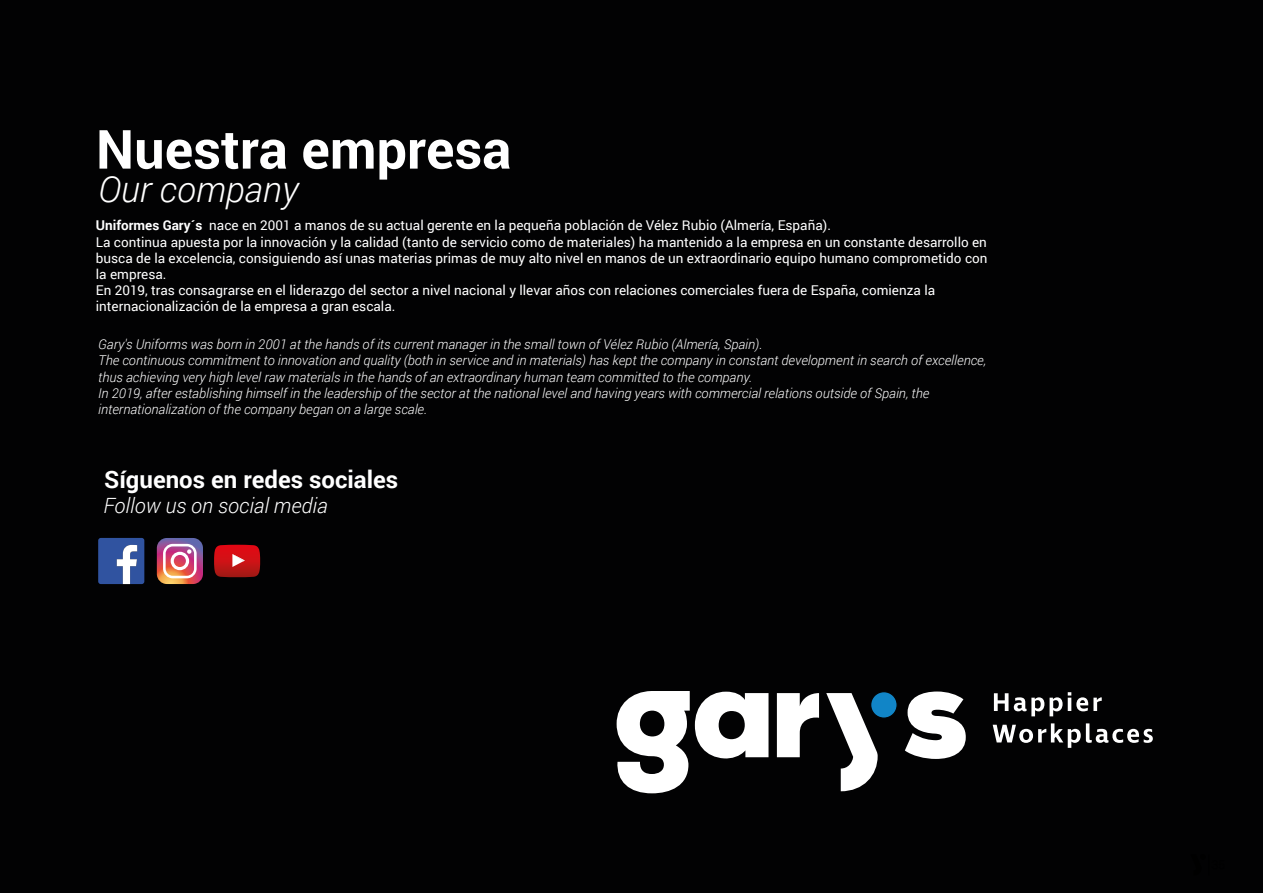
<style>
.page{position:relative;width:1263px;height:893px;background:#020203}
.page>*{position:absolute;margin:0;border:0;box-sizing:border-box;transform-origin:0 0}
.t1{font:700 54px "Roboto";color:#fff}
.t2{font:italic 300 36px "Roboto";color:#fff}
.t3{font:700 24px "Roboto";color:#fff}
.t4{font:italic 300 21px "Roboto";color:#fff}
.t5{font:italic 300 13.5px/16.2px "Roboto";color:#fff}
.t6{font:13.5px/16.2px "Roboto";color:#fff}
.s1{font-weight:700}
</style>
<div class="page">
<svg style="left:157px;top:538px;width:46px;height:46px;background:#c5798c"></svg>
<svg style="left:98px;top:538px;width:46px;height:46px;background:#5672af"></svg>
<svg style="left:214px;top:545px;width:46px;height:32px"></svg>
<svg style="left:905px;top:691px;width:61px;height:68px"></svg>
<svg style="left:826px;top:693px;width:52px;height:98px"></svg>
<svg style="left:777px;top:693px;width:42px;height:64px"></svg>
<svg style="left:616px;top:691px;width:152px;height:102px"></svg>
<div style="left:871px;top:692px;width:26px;height:26px;background:#1185c7;border-radius:50%"></div>
<div style="left:870px;top:691px;width:28px;height:28px;border:1px solid #020203;border-radius:50%"></div>
<svg style="left:994px;top:693px;width:14px;height:18px"></svg>
<svg style="left:1014px;top:697px;width:48px;height:19px"></svg>
<svg style="left:1068px;top:692px;width:34px;height:19px"></svg>
<svg style="left:993px;top:723px;width:160px;height:25px"></svg>
<h1 class="t1" style="left:96px;top:111px;width:417px">Nuestra empresa</h1>
<h2 class="t2" style="left:98px;top:164px;width:202px">Our company</h2>
<p class="t6" style="left:96px;top:217px;width:893px"><span class="s1">Uniformes Gary´s</span> nace en 2001 a manos de su actual gerente en la pequeña población de Vélez Rubio (Almería, España).<br>La continua apuesta por la innovación y la calidad (tanto de servicio como de materiales) ha mantenido a la empresa en un constante desarrollo en busca de la excelencia, consiguiendo así unas materias primas de muy alto nivel en manos de un extraordinario equipo humano comprometido con la empresa.<br>En 2019, tras consagrarse en el liderazgo del sector a nivel nacional y llevar años con relaciones comerciales fuera de España, comienza la internacionalización de la empresa a gran escala.</p>
<p class="t5" style="left:98px;top:336px;width:890px">Gary's Uniforms was born in 2001 at the hands of its current manager in the small town of Vélez Rubio (Almería, Spain).<br>The continuous commitment to innovation and quality (both in service and in materials) has kept the company in constant development in search of excellence, thus achieving very high level raw materials in the hands of an extraordinary human team committed to the company.<br>In 2019, after establishing himself in the leadership of the sector at the national level and having years with commercial relations outside of Spain, the internationalization of the company began on a large scale.</p>
<h3 class="t3" style="left:104px;top:462px;width:296px">Síguenos en redes sociales</h3>
<h3 class="t4" style="left:103px;top:491px;width:226px">Follow us on social media</h3>
</div>
